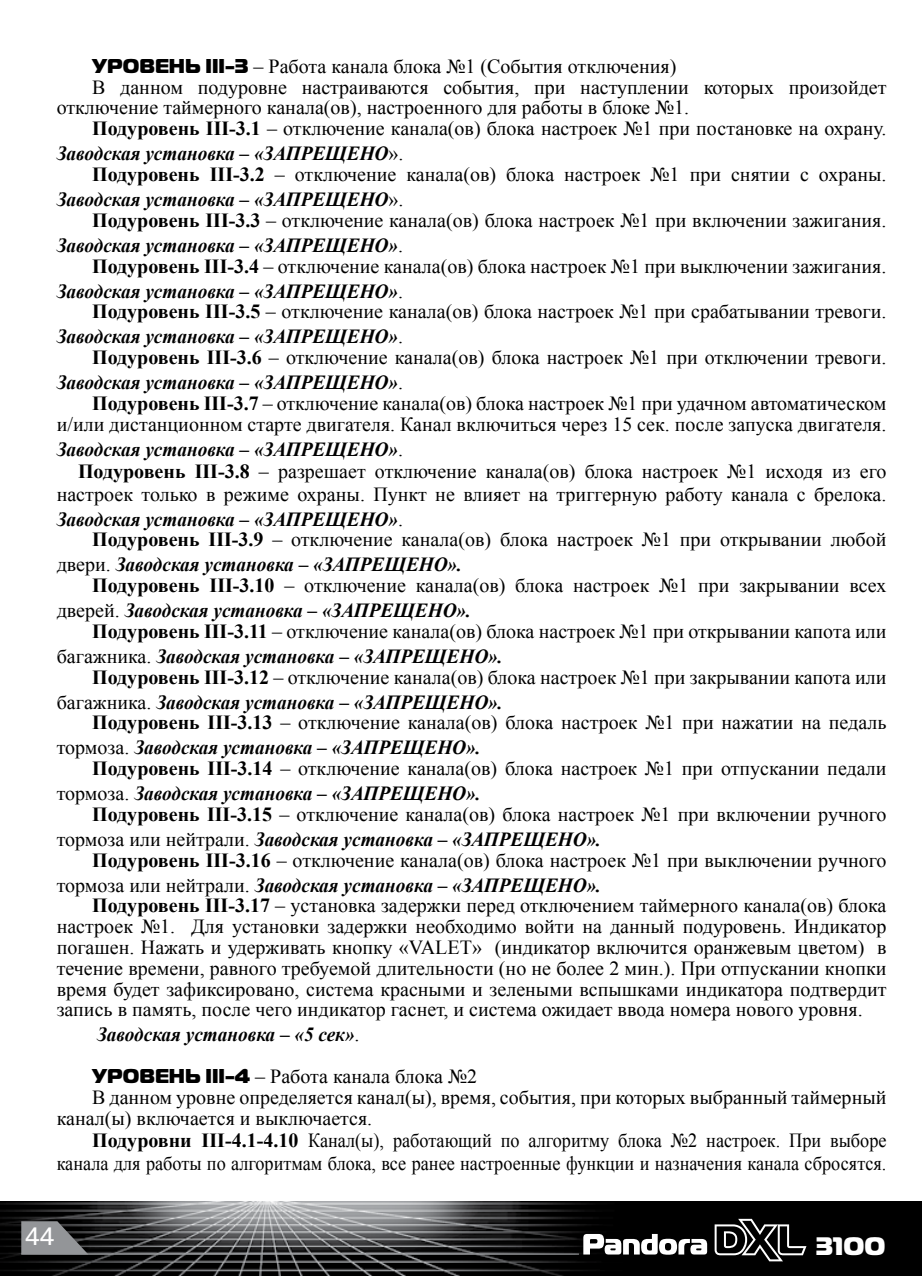
<style>
.page{position:relative;width:922px;height:1276px;background:#fff}
.page>*{position:absolute;margin:0;border:0;box-sizing:border-box;transform-origin:0 0}
.t1{font:25.25px "Magistral Black C";color:#fff}
.t2{font:25px "Pragmatica Cyrillic";color:#fff}
.t3{font:20px/20.8px "Times New Roman";color:#000}
.t4{font:italic 700 20px/41.5px "Times New Roman";color:#000;scale:.96 1}
.t5{font:20px/22.5px "Times New Roman";color:#000;text-align:right;scale:.91 1}
.s1{font-family:"Magistral Black C"}
.s2{font-weight:700}
.s3{font-weight:700;font-style:italic}
.s4{font-weight:400;font-style:normal}
.s5{font-family:"Magistral Black C";font-weight:400;font-style:normal}
</style>
<div class="page">
<img style="left:0;top:1201px;width:921px;height:75px">
<hr style="left:21px;top:1253px;width:558px;height:1px;background:#939598">
<svg style="left:21px;top:1221px;width:67px;height:33px"></svg>
<div style="left:574px;top:1209px;width:240px;height:61px;background:#000"></div>
<svg style="left:583px;top:1234px;width:124px;height:20px"></svg>
<svg style="left:714px;top:1218px;width:92px;height:43px"></svg>
<p class="t3" style="left:92px;top:56px;width:585px"><span class="s1">УРОВЕНЬ III-3</span> – Работа канала блока №1 (События отключения)</p>
<p class="t3" style="left:92px;top:76px;width:795px">В данном подуровне настраиваются события, при наступлении которых произойдет</p>
<p class="t3" style="left:57px;top:97px;width:634px">отключение таймерного канала(ов), настроенного для работы в блоке №1.</p>
<p class="t3" style="left:92px;top:118px;width:795px"><span class="s2">Подуровень III-3.1</span> – отключение канала(ов) блока настроек №1 при постановке на охрану.</p>
<p class="t3" style="left:92px;top:143px;width:795px;text-indent:-35px"><span class="s3">Заводская установка – «ЗАПРЕЩЕНО</span>».<br><span class="s2">Подуровень III-3.2</span> – отключение канала(ов) блока настроек №1 при снятии с охраны.</p>
<p class="t3" style="left:92px;top:189px;width:795px;text-indent:-35px"><span class="s3">Заводская установка – «ЗАПРЕЩЕНО</span>».<br><span class="s2">Подуровень III-3.3</span> – отключение канала(ов) блока настроек №1 при включении зажигания.</p>
<p class="t3" style="left:92px;top:234px;width:795px;text-indent:-35px"><span class="s3">Заводская установка – «ЗАПРЕЩЕНО»</span>.<br><span class="s2">Подуровень III-3.4</span> – отключение канала(ов) блока настроек №1 при выключении зажигания.</p>
<p class="t3" style="left:92px;top:280px;width:795px;text-indent:-35px"><span class="s3">Заводская установка – «ЗАПРЕЩЕНО»</span>.<br><span class="s2">Подуровень III-3.5</span> – отключение канала(ов) блока настроек №1 при срабатывании тревоги.</p>
<p class="t3" style="left:92px;top:326px;width:795px;text-indent:-35px"><span class="s3">Заводская установка – «ЗАПРЕЩЕНО»</span>.<br><span class="s2">Подуровень III-3.6</span> – отключение канала(ов) блока настроек №1 при отключении тревоги.</p>
<p class="t4" style="left:57px;top:361px;width:362px">Заводская установка – «ЗАПРЕЩЕНО»<span class="s4">.</span></p>
<p class="t3" style="left:92px;top:392px;width:795px"><span class="s2">Подуровень III-3.7</span> – отключение канала(ов) блока настроек №1 при удачном автоматическом</p>
<p class="t3" style="left:57px;top:413px;width:831px">и/или дистанционном старте двигателя. Канал включиться через 15 сек. после запуска двигателя.</p>
<p class="t4" style="left:57px;top:427px;width:362px">Заводская установка – «ЗАПРЕЩЕНО»<span class="s4">.</span></p>
<p class="t3" style="left:78px;top:461px;width:809px"><span class="s2">Подуровень III-3.8</span> – разрешает отключение канала(ов) блока настроек №1 исходя из его</p>
<p class="t3" style="left:57px;top:483px;width:831px">настроек только в режиме охраны. Пункт не влияет на триггерную работу канала с брелока.</p>
<p class="t3" style="left:92px;top:508px;width:795px;text-indent:-35px"><span class="s3">Заводская установка – «ЗАПРЕЩЕНО»</span>.<br><span class="s2">Подуровень III-3.9</span> – отключение канала(ов) блока настроек №1 при открывании любой</p>
<p class="t3" style="left:92px;top:554px;width:795px;text-indent:-35px">двери. <span class="s3">Заводская установка – «ЗАПРЕЩЕНО».<br></span><span class="s2">Подуровень III-3.10</span> – отключение канала(ов) блока настроек №1 при закрывании всех</p>
<p class="t3" style="left:92px;top:600px;width:795px;text-indent:-35px">дверей. <span class="s3">Заводская установка – «ЗАПРЕЩЕНО».<br></span><span class="s2">Подуровень III-3.11</span> – отключение канала(ов) блока настроек №1 при открывании капота или</p>
<p class="t3" style="left:92px;top:645px;width:795px;text-indent:-35px">багажника. <span class="s3">Заводская установка – «ЗАПРЕЩЕНО».<br></span><span class="s2">Подуровень III-3.12</span> – отключение канала(ов) блока настроек №1 при закрывании капота или</p>
<p class="t3" style="left:92px;top:691px;width:795px;text-indent:-35px">багажника. <span class="s3">Заводская установка – «ЗАПРЕЩЕНО».<br></span><span class="s2">Подуровень III-3.13</span> – отключение канала(ов) блока настроек №1 при нажатии на педаль</p>
<p class="t3" style="left:92px;top:737px;width:795px;text-indent:-35px">тормоза. <span class="s3">Заводская установка – «ЗАПРЕЩЕНО».<br></span><span class="s2">Подуровень III-3.14</span> – отключение канала(ов) блока настроек №1 при отпускании педали</p>
<p class="t3" style="left:92px;top:783px;width:795px;text-indent:-35px">тормоза. <span class="s3">Заводская установка – «ЗАПРЕЩЕНО».<br></span><span class="s2">Подуровень III-3.15</span> – отключение канала(ов) блока настроек №1 при включении ручного</p>
<p class="t3" style="left:92px;top:828px;width:795px;text-indent:-35px">тормоза или нейтрали. <span class="s3">Заводская установка – «ЗАПРЕЩЕНО».<br></span><span class="s2">Подуровень III-3.16</span> – отключение канала(ов) блока настроек №1 при выключении ручного</p>
<p class="t4" style="left:57px;top:863px;width:568px"><span class="s4">тормоза или нейтрали.</span> Заводская установка – «ЗАПРЕЩЕНО».</p>
<p class="t3" style="left:92px;top:895px;width:795px"><span class="s2">Подуровень III-3.17</span> – установка задержки перед отключением таймерного канала(ов) блока</p>
<p class="t3" style="left:57px;top:916px;width:831px">настроек №1. Для установки задержки необходимо войти на данный подуровень. Индикатор</p>
<p class="t3" style="left:57px;top:936px;width:831px">погашен. Нажать и удерживать кнопку «VALET» (индикатор включится оранжевым цветом) в</p>
<p class="t3" style="left:57px;top:957px;width:831px">течение времени, равного требуемой длительности (но не более 2 мин.). При отпускании кнопки</p>
<p class="t3" style="left:57px;top:978px;width:831px">время будет зафиксировано, система красными и зелеными вспышками индикатора подтвердит</p>
<p class="t3" style="left:57px;top:999px;width:807px">запись в память, после чего индикатор гаснет, и система ожидает ввода номера нового уровня.</p>
<p class="t4" style="left:92px;top:1013px;width:402px">Заводская установка – «5 сек»<span class="s4">.<br></span><span class="s5">УРОВЕНЬ III-4</span> <span class="s4">– Работа канала блока №2</span></p>
<p class="t3" style="left:57px;top:1086px;width:831px;text-indent:35px">В данном уровне определяется канал(ы), время, события, при которых выбранный таймерный канал(ы) включается и выключается.</p>
<p class="t5" style="left:57px;top:1129px;width:913px"><span class="s2">Подуровни III-4.1-4.10</span> Канал(ы), работающий по алгоритму блока №2 настроек. При выборе канала для работы по алгоритмам блока, все ранее настроенные функции и назначения канала сбросятся.</p>
<p class="t2" style="left:25px;top:1223px;width:31px">44</p>
<p class="t1" style="left:815px;top:1230px;width:71px">31OO</p>
</div>
